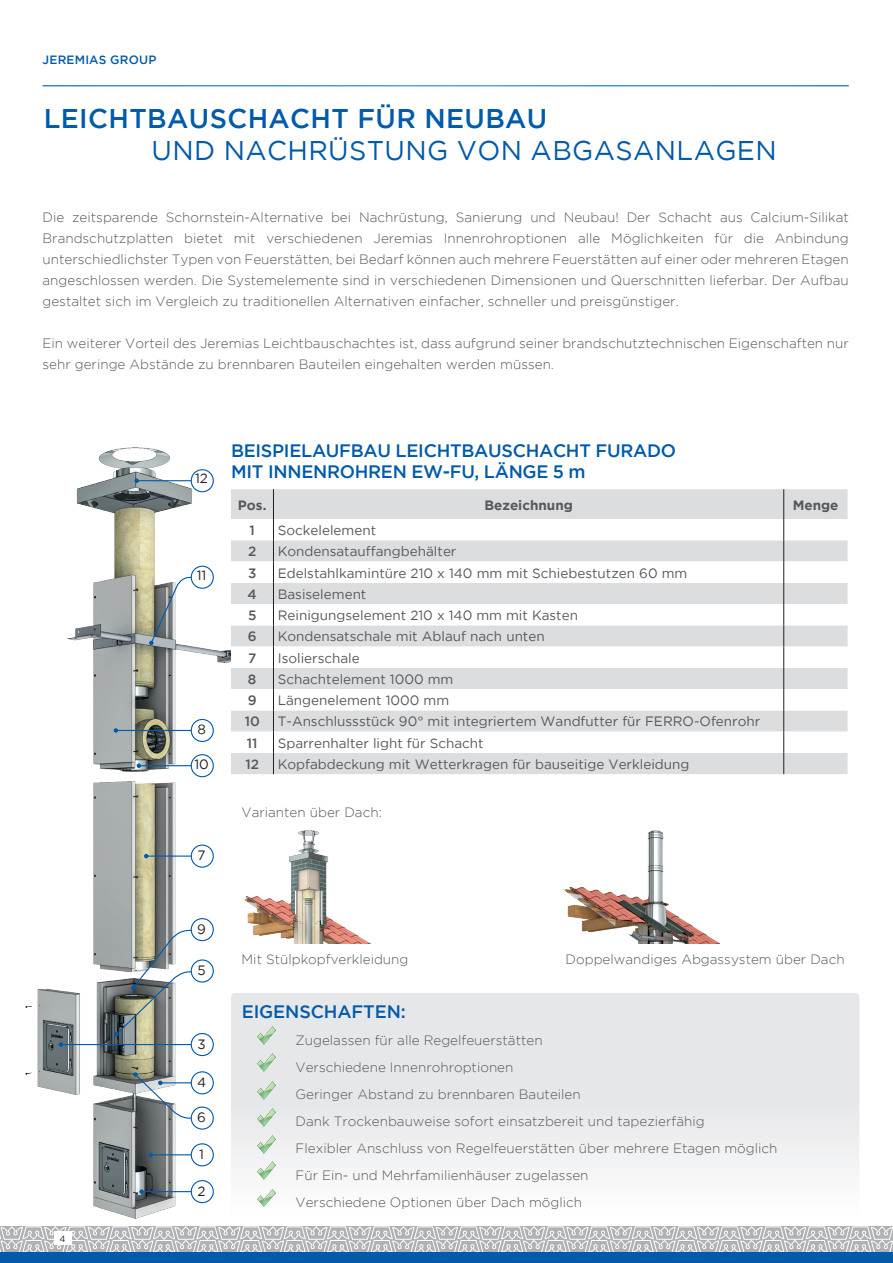
<style>
.page{position:relative;width:893px;height:1263px;background:#fff}
.page>*{position:absolute;margin:0;border:0;box-sizing:border-box;transform-origin:0 0}
.t1{font:27px "Gotham";letter-spacing:.015em;color:#015aaa}
.t2{font:500 27px "Gotham";letter-spacing:.015em;color:#015aaa}
.t3{font:500 18px/21.6px "Gotham";letter-spacing:-.015em;color:#015aaa}
.t4{font:300 13.5px/27px "Gotham";color:#57585a}
.t5{font:13.5px "Gotham";color:#57585a}
.t6{font:700 13.5px "Gotham";color:#57585a}
.t7{font:13.5px "Gotham";color:#231f20}
.t8{font:500 13.5px "Gotham";color:#57585a}
.t9{font:500 12px "Gotham";letter-spacing:.015em;color:#015aaa}
.t10{font:9px "Gotham";color:#231f20}
</style>
<div class="page">
<svg style="left:0;top:1226px;width:893px;height:26px;background:#c6c6c9"></svg>
<div style="left:54px;top:1231px;width:17px;height:14px;background:#fff"></div>
<div style="left:0;top:1252px;width:893px;height:11px;background:#015aaa"></div>
<img style="left:26px;top:448px;width:205px;height:770px">
<hr style="left:151px;top:1154px;width:52px;height:1px;background:#015aaa">
<svg style="left:148px;top:1152px;width:5px;height:5px"></svg>
<hr style="left:142px;top:1191px;width:61px;height:1px;background:#015aaa">
<svg style="left:139px;top:1189px;width:5px;height:5px"></svg>
<hr style="left:61px;top:1044px;width:142px;height:1px;background:#015aaa">
<svg style="left:59px;top:1042px;width:4px;height:5px"></svg>
<svg style="left:133px;top:1072px;width:71px;height:47px"></svg>
<hr style="left:146px;top:855px;width:57px;height:2px;background:#015aaa">
<svg style="left:144px;top:854px;width:4px;height:4px"></svg>
<hr style="left:116px;top:730px;width:87px;height:1px;background:#015aaa">
<svg style="left:114px;top:728px;width:4px;height:5px"></svg>
<svg style="left:114px;top:929px;width:90px;height:107px"></svg>
<hr style="left:139px;top:765px;width:64px;height:1px;background:#015aaa">
<svg style="left:137px;top:763px;width:4px;height:5px"></svg>
<svg style="left:149px;top:576px;width:55px;height:69px"></svg>
<hr style="left:137px;top:480px;width:66px;height:1px;background:#015aaa">
<svg style="left:134px;top:478px;width:5px;height:5px"></svg>
<div style="left:191px;top:1144px;width:22px;height:22px;background:#fff;border-radius:50%"></div>
<div style="left:191px;top:1143px;width:23px;height:23px;border:1px solid #015aaa;border-radius:50%"></div>
<div style="left:191px;top:1180px;width:22px;height:22px;background:#fff;border-radius:50%"></div>
<div style="left:191px;top:1180px;width:23px;height:23px;border:1px solid #015aaa;border-radius:50%"></div>
<div style="left:191px;top:1033px;width:22px;height:22px;background:#fff;border-radius:50%"></div>
<div style="left:191px;top:1033px;width:23px;height:23px;border:1px solid #015aaa;border-radius:50%"></div>
<div style="left:191px;top:1072px;width:22px;height:22px;background:#fff;border-radius:50%"></div>
<div style="left:191px;top:1071px;width:23px;height:23px;border:1px solid #015aaa;border-radius:50%"></div>
<div style="left:191px;top:960px;width:22px;height:22px;background:#fff;border-radius:50%"></div>
<div style="left:191px;top:959px;width:23px;height:23px;border:1px solid #015aaa;border-radius:50%"></div>
<div style="left:191px;top:1107px;width:22px;height:22px;background:#fff;border-radius:50%"></div>
<div style="left:191px;top:1106px;width:23px;height:24px;border:1px solid #015aaa;border-radius:50%"></div>
<div style="left:191px;top:845px;width:22px;height:22px;background:#fff;border-radius:50%"></div>
<div style="left:191px;top:844px;width:23px;height:24px;border:1px solid #015aaa;border-radius:50%"></div>
<div style="left:191px;top:719px;width:22px;height:22px;background:#fff;border-radius:50%"></div>
<div style="left:191px;top:719px;width:23px;height:23px;border:1px solid #015aaa;border-radius:50%"></div>
<div style="left:191px;top:919px;width:22px;height:22px;background:#fff;border-radius:50%"></div>
<div style="left:191px;top:918px;width:23px;height:23px;border:1px solid #015aaa;border-radius:50%"></div>
<div style="left:191px;top:755px;width:22px;height:22px;background:#fff;border-radius:50%"></div>
<div style="left:191px;top:754px;width:23px;height:23px;border:1px solid #015aaa;border-radius:50%"></div>
<div style="left:191px;top:566px;width:22px;height:22px;background:#fff;border-radius:50%"></div>
<div style="left:191px;top:566px;width:23px;height:23px;border:1px solid #015aaa;border-radius:50%"></div>
<div style="left:191px;top:470px;width:22px;height:22px;background:#fff;border-radius:50%"></div>
<div style="left:191px;top:469px;width:23px;height:23px;border:1px solid #015aaa;border-radius:50%"></div>
<svg style="left:231px;top:993px;width:628px;height:207px"></svg>
<div style="left:231px;top:489px;width:616px;height:285px;background:#dcdddf"></div>
<svg style="left:231px;top:519px;width:616px;height:234px"></svg>
<hr style="left:783px;top:489px;width:1px;height:30px;background:#231f20">
<svg style="left:783px;top:519px;width:1px;height:255px"></svg>
<svg style="left:273px;top:519px;width:1px;height:255px"></svg>
<hr style="left:273px;top:489px;width:1px;height:30px;background:#231f20">
<img style="left:258px;top:1027px;width:18px;height:18px">
<img style="left:258px;top:1054px;width:18px;height:18px">
<img style="left:258px;top:1081px;width:18px;height:18px">
<img style="left:258px;top:1108px;width:18px;height:18px">
<img style="left:258px;top:1135px;width:18px;height:18px">
<img style="left:258px;top:1162px;width:18px;height:18px">
<img style="left:258px;top:1189px;width:18px;height:18px">
<img style="left:243px;top:830px;width:127px;height:113px">
<img style="left:562px;top:830px;width:157px;height:113px">
<p class="t9" style="left:43px;top:52px;width:115px">JEREMIAS GROUP</p>
<h1 class="t2" style="left:44px;top:101px;width:505px">LEICHTBAUSCHACHT FÜR NEUBAU</h1>
<h1 class="t1" style="left:152px;top:133px;width:627px">UND NACHRÜSTUNG VON ABGASANLAGEN</h1>
<p class="t4" style="left:43px;top:206px;width:808px;line-height:21px;text-align:justify">Die zeitsparende Schornstein-Alternative bei Nachrüstung, Sanierung und Neubau! Der Schacht aus Calcium-Silikat Brandschutzplatten bietet mit verschiedenen Jeremias Innenrohroptionen alle Möglichkeiten für die Anbindung unterschiedlichster Typen von Feuerstätten, bei Bedarf können auch mehrere Feuerstätten auf einer oder mehreren Etagen angeschlossen werden. Die Systemelemente sind in verschiedenen Dimensionen und Querschnitten lieferbar. Der Aufbau gestaltet sich im Vergleich zu traditionellen Alternativen einfacher, schneller und preisgünstiger.</p>
<p class="t4" style="left:43px;top:332px;width:808px;line-height:21px">Ein weiterer Vorteil des Jeremias Leichtbauschachtes ist, dass aufgrund seiner brandschutztechnischen Eigenschaften nur sehr geringe Abstände zu brennbaren Bauteilen eingehalten werden müssen.</p>
<p class="t10" style="left:60px;top:1233px;width:8px">4</p>
<p class="t7" style="left:195px;top:470px;width:14px">12</p>
<p class="t7" style="left:197px;top:567px;width:11px">11</p>
<p class="t7" style="left:197px;top:721px;width:10px">8</p>
<p class="t7" style="left:194px;top:756px;width:16px">10</p>
<p class="t7" style="left:198px;top:847px;width:10px">7</p>
<h2 class="t3" style="left:231px;top:439px;width:447px">BEISPIELAUFBAU LEICHTBAUSCHACHT FURADO<br>MIT INNENROHREN EW-FU, LÄNGE 5 m</h2>
<p class="t6" style="left:238px;top:496px;width:30px">Pos.</p>
<p class="t6" style="left:484px;top:496px;width:90px">Bezeichnung</p>
<p class="t6" style="left:793px;top:496px;width:47px">Menge</p>
<p class="t8" style="left:250px;top:521px;width:7px">1</p>
<p class="t5" style="left:278px;top:522px;width:100px">Sockelelement</p>
<p class="t8" style="left:248px;top:543px;width:10px">2</p>
<p class="t5" style="left:278px;top:543px;width:180px">Kondensatauffangbehälter</p>
<p class="t8" style="left:248px;top:564px;width:10px">3</p>
<p class="t5" style="left:278px;top:564px;width:411px">Edelstahlkamintüre 210 x 140 mm mit Schiebestutzen 60 mm</p>
<p class="t8" style="left:248px;top:585px;width:11px">4</p>
<p class="t5" style="left:278px;top:585px;width:90px">Basiselement</p>
<p class="t8" style="left:248px;top:606px;width:10px">5</p>
<p class="t5" style="left:278px;top:607px;width:302px">Reinigungselement 210 x 140 mm mit Kasten</p>
<p class="t8" style="left:248px;top:628px;width:10px">6</p>
<p class="t5" style="left:278px;top:628px;width:268px">Kondensatschale mit Ablauf nach unten</p>
<p class="t8" style="left:248px;top:649px;width:10px">7</p>
<p class="t5" style="left:278px;top:649px;width:84px">Isolierschale</p>
<p class="t8" style="left:248px;top:670px;width:10px">8</p>
<p class="t5" style="left:278px;top:670px;width:177px">Schachtelement 1000 mm</p>
<p class="t8" style="left:248px;top:691px;width:10px">9</p>
<p class="t5" style="left:278px;top:692px;width:173px">Längenelement 1000 mm</p>
<p class="t8" style="left:245px;top:713px;width:17px">10</p>
<p class="t5" style="left:278px;top:713px;width:484px">T-Anschlussstück 90° mit integriertem Wandfutter für FERRO-Ofenrohr</p>
<p class="t8" style="left:247px;top:734px;width:12px">11</p>
<p class="t5" style="left:278px;top:734px;width:207px">Sparrenhalter light für Schacht</p>
<p class="t8" style="left:245px;top:755px;width:15px">12</p>
<p class="t5" style="left:278px;top:755px;width:413px">Kopfabdeckung mit Wetterkragen für bauseitige Verkleidung</p>
<p class="t4" style="left:242px;top:798px;width:142px">Varianten über Dach:</p>
<p class="t7" style="left:197px;top:920px;width:10px">9</p>
<p class="t7" style="left:197px;top:961px;width:10px">5</p>
<p class="t7" style="left:197px;top:1035px;width:10px">3</p>
<p class="t7" style="left:197px;top:1073px;width:11px">4</p>
<p class="t7" style="left:197px;top:1109px;width:10px">6</p>
<p class="t7" style="left:199px;top:1145px;width:6px">1</p>
<p class="t7" style="left:198px;top:1182px;width:10px">2</p>
<p class="t4" style="left:242px;top:945px;width:168px">Mit Stülpkopfverkleidung</p>
<p class="t4" style="left:566px;top:945px;width:281px">Doppelwandiges Abgassystem über Dach</p>
<h2 class="t3" style="left:242px;top:1000px;width:166px">EIGENSCHAFTEN:</h2>
<p class="t4" style="left:296px;top:1026px;width:483px">Zugelassen für alle Regelfeuerstätten<br>Verschiedene Innenrohroptionen<br>Geringer Abstand zu brennbaren Bauteilen<br>Dank Trockenbauweise sofort einsatzbereit und tapezierfähig<br>Flexibler Anschluss von Regelfeuerstätten über mehrere Etagen möglich Für Ein- und Mehrfamilienhäuser zugelassen<br>Verschiedene Optionen über Dach möglich</p>
</div>
